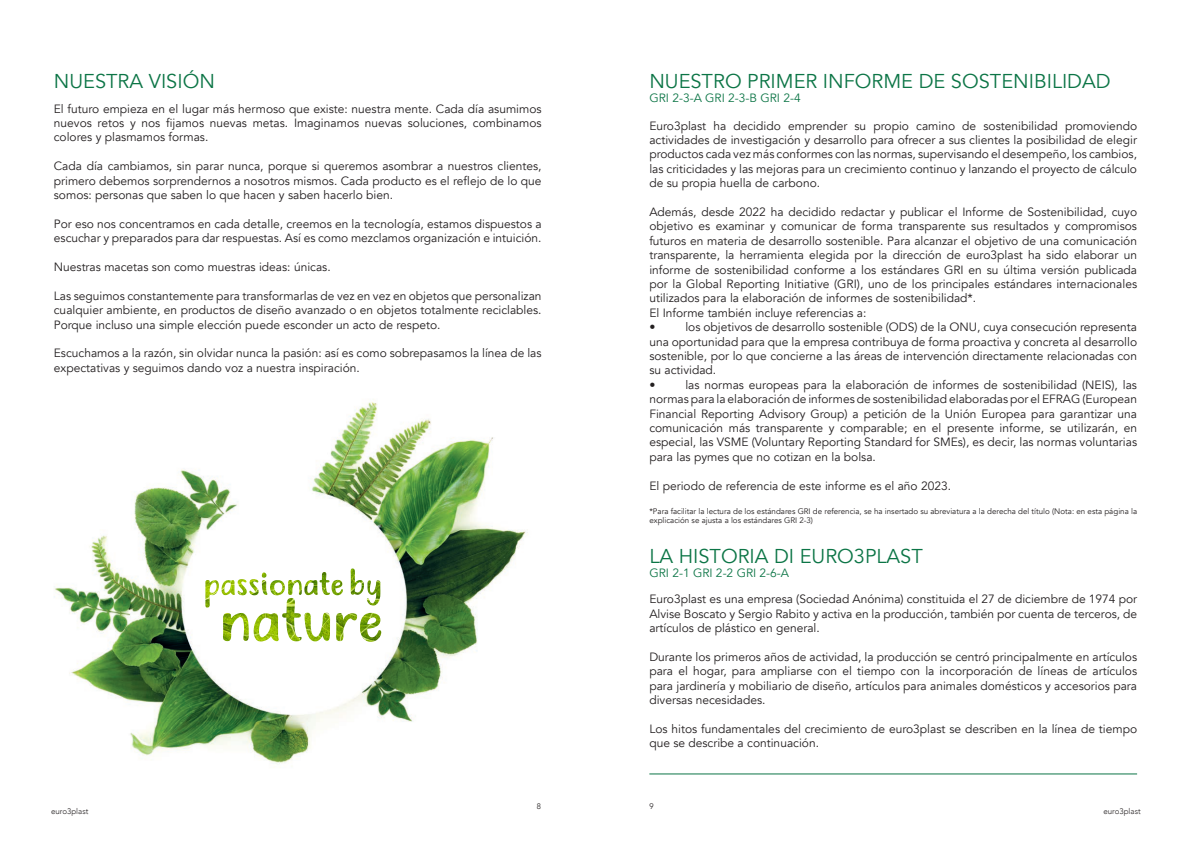
<style>
.page{position:relative;width:1191px;height:842px;background:#fff}
.page>*{position:absolute;margin:0;border:0;box-sizing:border-box;transform-origin:0 0}
.titoli{font:20px "Avenir";color:#0c7546}
.GRI{font:12px/14.4px "Avenir";color:#231f20;text-align:justify}
.titoli-2{font:12px "Avenir";color:#0c7546}
.GRI-2{font:12px "Avenir";color:#0c7546}
.t1{font:8px/9.6px "Avenir";color:#231f20}
.t2{font:300 8px "Avenir";color:#231f20}
</style>
<div class="page">
<img style="left:54px;top:402px;width:475px;height:362px">
<svg style="left:205px;top:568px;width:176px;height:74px"></svg>
<img style="left:360px;top:613px;width:21px;height:29px">
<hr style="left:649px;top:774px;width:488px;height:1px;background:#0c7546">
<p class="titoli" style="left:54px;top:69px;width:163px">NUESTRA VISIÓN</p>
<p class="GRI" style="left:54px;top:102px;width:489px">El futuro empieza en el lugar más hermoso que existe: nuestra mente. Cada día asumimos nuevos retos y nos fijamos nuevas metas. Imaginamos nuevas soluciones, combinamos colores y plasmamos formas.</p>
<p class="GRI" style="left:54px;top:159px;width:489px">Cada día cambiamos, sin parar nunca, porque si queremos asombrar a nuestros clientes, primero debemos sorprendernos a nosotros mismos. Cada producto es el reflejo de lo que somos: personas que saben lo que hacen y saben hacerlo bien.</p>
<p class="GRI" style="left:54px;top:217px;width:489px">Por eso nos concentramos en cada detalle, creemos en la tecnología, estamos dispuestos a escuchar y preparados para dar respuestas. Así es como mezclamos organización e intuición.</p>
<p class="GRI" style="left:54px;top:260px;width:278px">Nuestras macetas son como muestras ideas: únicas.</p>
<p class="GRI" style="left:54px;top:289px;width:489px">Las seguimos constantemente para transformarlas de vez en vez en objetos que personalizan cualquier ambiente, en productos de diseño avanzado o en objetos totalmente reciclables.<br>Porque incluso una simple elección puede esconder un acto de respeto.</p>
<p class="GRI" style="left:54px;top:346px;width:489px">Escuchamos a la razón, sin olvidar nunca la pasión: así es como sobrepasamos la línea de las expectativas y seguimos dando voz a nuestra inspiración.</p>
<p class="titoli" style="left:649px;top:69px;width:463px">NUESTRO PRIMER INFORME DE SOSTENIBILIDAD</p>
<p class="titoli-2" style="left:649px;top:91px;width:153px">GRI 2-3-A GRI 2-3-B GRI 2-4</p>
<p class="GRI" style="left:649px;top:119px;width:489px">Euro3plast ha decidido emprender su propio camino de sostenibilidad promoviendo actividades de investigación y desarrollo para ofrecer a sus clientes la posibilidad de elegir productos cada vez más conformes con las normas, supervisando el desempeño, los cambios, las criticidades y las mejoras para un crecimiento continuo y lanzando el proyecto de cálculo de su propia huella de carbono.</p>
<p class="GRI" style="left:649px;top:205px;width:489px">Además, desde 2022 ha decidido redactar y publicar el Informe de Sostenibilidad, cuyo objetivo es examinar y comunicar de forma transparente sus resultados y compromisos futuros en materia de desarrollo sostenible. Para alcanzar el objetivo de una comunicación transparente, la herramienta elegida por la dirección de euro3plast ha sido elaborar un informe de sostenibilidad conforme a los estándares GRI en su última versión publicada por la Global Reporting Initiative (GRI), uno de los principales estándares internacionales utilizados para la elaboración de informes de sostenibilidad*.</p>
<p class="GRI" style="left:649px;top:306px;width:218px">El Informe también incluye referencias a:</p>
<p class="GRI" style="left:649px;top:320px;width:7px">•</p>
<p class="GRI" style="left:649px;top:320px;width:489px;text-indent:36px">los objetivos de desarrollo sostenible (ODS) de la ONU, cuya consecución representa una oportunidad para que la empresa contribuya de forma proactiva y concreta al desarrollo sostenible, por lo que concierne a las áreas de intervención directamente relacionadas con su actividad.</p>
<p class="GRI" style="left:649px;top:378px;width:7px">•</p>
<p class="GRI" style="left:649px;top:378px;width:489px;text-indent:36px">las normas europeas para la elaboración de informes de sostenibilidad (NEIS), las normas para la elaboración de informes de sostenibilidad elaboradas por el EFRAG (European Financial Reporting Advisory Group) a petición de la Unión Europea para garantizar una comunicación más transparente y comparable; en el presente informe, se utilizarán, en especial, las VSME (Voluntary Reporting Standard for SMEs), es decir, las normas voluntarias para las pymes que no cotizan en la bolsa.</p>
<p class="GRI" style="left:649px;top:479px;width:303px">El periodo de referencia de este informe es el año 2023.</p>
<p class="t1" style="left:649px;top:506px;width:489px">*Para facilitar la lectura de los estándares GRI de referencia, se ha insertado su abreviatura a la derecha del título (Nota: en esta página la explicación se ajusta a los estándares GRI 2-3)</p>
<p class="titoli" style="left:649px;top:544px;width:275px">LA HISTORIA DI EURO3PLAST</p>
<p class="GRI-2" style="left:649px;top:566px;width:141px">GRI 2-1 GRI 2-2 GRI 2-6-A</p>
<p class="GRI" style="left:649px;top:592px;width:489px">Euro3plast es una empresa (Sociedad Anónima) constituida el 27 de diciembre de 1974 por Alvise Boscato y Sergio Rabito y activa en la producción, también por cuenta de terceros, de artículos de plástico en general.</p>
<p class="GRI" style="left:649px;top:650px;width:489px">Durante los primeros años de actividad, la producción se centró principalmente en artículos para el hogar, para ampliarse con el tiempo con la incorporación de líneas de artículos para jardinería y mobiliario de diseño, artículos para animales domésticos y accesorios para diversas necesidades.</p>
<p class="GRI" style="left:649px;top:722px;width:489px">Los hitos fundamentales del crecimiento de euro3plast se describen en la línea de tiempo que se describe a continuación.</p>
<p class="t2" style="left:537px;top:801px;width:6px">8</p>
<p class="t2" style="left:649px;top:801px;width:6px">9</p>
<p class="t2" style="left:51px;top:806px;width:39px">euro3plast</p>
<p class="t2" style="left:1103px;top:806px;width:39px">euro3plast</p>
</div>
